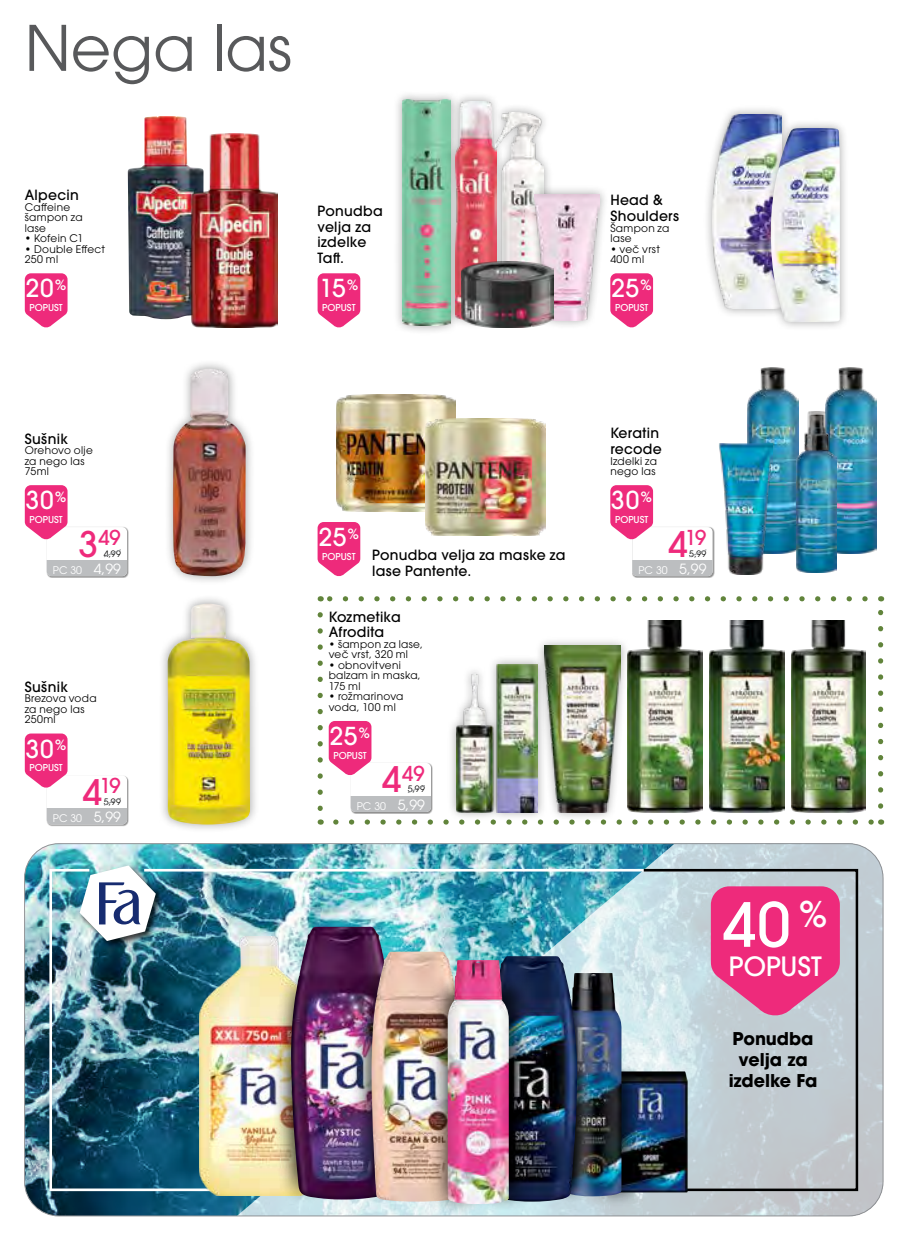
<style>
.page{position:relative;width:918px;height:1241px;background:#fff}
.page>*{position:absolute;margin:0;border:0;box-sizing:border-box;transform-origin:0 0}
.t1{font:62.12px "ITC Avant Garde Pro";color:#58595b}
.t2{font:500 60.38px "ITC Avant Garde Pro";color:#fff}
.t3{font:500 26.43px "ITC Avant Garde Pro";letter-spacing:.005em;color:#fff}
.t4{font:500 24.5px "ITC Avant Garde Pro";letter-spacing:.02em;color:#fff}
.t5{font:500 20.47px "ITC Avant Garde Pro";letter-spacing:-.03em;color:#ee2a7b}
.t6{font:700 17.5px/21px "ITC Avant Garde Pro";color:#000;text-align:center}
.t7{font:500 14px/15.8px "ITC Avant Garde Pro";letter-spacing:.02em;color:#000}
.t8{font:10.5px/10.5px "ITC Avant Garde Pro";letter-spacing:.03em;color:#000}
.t9{font:10.5px "ITC Avant Garde Pro";color:#fff}
.t10{font:500 9.45px "ITC Avant Garde Pro";letter-spacing:.005em;color:#fff}
.t11{font:8.75px "ITC Avant Garde Pro";letter-spacing:.045em;color:#000}
.s1{font-size:35px}
.s2{font-size:14px}
</style>
<div class="page">
<img style="left:25px;top:843px;width:858px;height:372px">
<img style="left:48px;top:867px;width:593px;height:325px">
<svg style="left:641px;top:867px;width:218px;height:325px;background:#bdc9cf"></svg>
<svg style="left:711px;top:886px;width:129px;height:131px;background:#e6468a"></svg>
<div style="left:78px;top:864px;width:86px;height:85px;background:#000;opacity:.75"></div>
<img style="left:80px;top:865px;width:76px;height:75px">
<img style="left:646px;top:1071px;width:41px;height:121px">
<div style="left:586px;top:1061px;width:60px;height:146px;background:#000;opacity:.75"></div>
<img style="left:577px;top:972px;width:44px;height:224px">
<img style="left:199px;top:936px;width:92px;height:258px">
<div style="left:546px;top:994px;width:48px;height:209px;background:#000;opacity:.75"></div>
<img style="left:487px;top:955px;width:90px;height:246px">
<div style="left:271px;top:969px;width:60px;height:236px;background:#000;opacity:.75"></div>
<img style="left:291px;top:926px;width:105px;height:273px">
<div style="left:350px;top:959px;width:60px;height:247px;background:#000;opacity:.75"></div>
<img style="left:371px;top:951px;width:91px;height:250px">
<div style="left:473px;top:971px;width:59px;height:240px;background:#000;opacity:.75"></div>
<div style="left:428px;top:975px;width:60px;height:239px;background:#000;opacity:.75"></div>
<img style="left:448px;top:959px;width:61px;height:244px">
<svg style="left:336px;top:819px;width:537px;height:5px"></svg>
<svg style="left:328px;top:596px;width:537px;height:5px"></svg>
<svg style="left:878px;top:596px;width:5px;height:210px"></svg>
<svg style="left:317px;top:614px;width:6px;height:210px"></svg>
<div style="left:350px;top:762px;width:83px;height:51px;background:#000;opacity:.45"></div>
<div style="left:351px;top:762px;width:80px;height:49px;background:#fff;border-radius:5px"></div>
<div style="left:351px;top:795px;width:80px;height:16px;background:#bcbec0"></div>
<svg style="left:407px;top:785px;width:18px;height:8px"></svg>
<svg style="left:329px;top:721px;width:42px;height:54px;background:#f0438a"></svg>
<img style="left:630px;top:620px;width:72px;height:192px">
<img style="left:709px;top:620px;width:75px;height:192px">
<div style="left:535px;top:636px;width:95px;height:185px;background:#000;opacity:.35"></div>
<img style="left:544px;top:645px;width:76px;height:167px">
<div style="left:447px;top:655px;width:100px;height:166px;background:#000;opacity:.35"></div>
<img style="left:456px;top:664px;width:81px;height:148px">
<img style="left:791px;top:621px;width:75px;height:191px">
<div style="left:702px;top:104px;width:88px;height:213px;background:#000;opacity:.35"></div>
<img style="left:712px;top:114px;width:69px;height:194px">
<div style="left:762px;top:118px;width:87px;height:213px;background:#000;opacity:.35"></div>
<img style="left:771px;top:128px;width:69px;height:194px">
<img style="left:825px;top:367px;width:52px;height:186px">
<img style="left:747px;top:367px;width:51px;height:186px">
<img style="left:719px;top:443px;width:53px;height:131px">
<img style="left:796px;top:411px;width:41px;height:162px">
<div style="left:632px;top:527px;width:82px;height:51px;background:#000;opacity:.45"></div>
<div style="left:632px;top:527px;width:80px;height:49px;background:#fff;border-radius:5px"></div>
<div style="left:632px;top:560px;width:80px;height:16px;background:#bcbec0"></div>
<svg style="left:689px;top:549px;width:18px;height:8px"></svg>
<svg style="left:610px;top:485px;width:43px;height:55px;background:#f0498e"></svg>
<div style="left:47px;top:527px;width:82px;height:51px;background:#000;opacity:.45"></div>
<div style="left:47px;top:527px;width:80px;height:49px;background:#fff;border-radius:5px"></div>
<div style="left:47px;top:560px;width:80px;height:16px;background:#bcbec0"></div>
<svg style="left:104px;top:549px;width:17px;height:8px"></svg>
<svg style="left:25px;top:485px;width:43px;height:55px;background:#f0498e"></svg>
<div style="left:164px;top:359px;width:91px;height:226px;background:#000;opacity:.35"></div>
<img style="left:173px;top:368px;width:73px;height:208px">
<div style="left:47px;top:775px;width:82px;height:51px;background:#000;opacity:.45"></div>
<div style="left:47px;top:775px;width:80px;height:49px;background:#fff;border-radius:5px"></div>
<div style="left:47px;top:808px;width:80px;height:16px;background:#bcbec0"></div>
<svg style="left:104px;top:797px;width:17px;height:8px"></svg>
<svg style="left:25px;top:733px;width:43px;height:55px;background:#f0498e"></svg>
<div style="left:159px;top:594px;width:100px;height:239px;background:#000;opacity:.35"></div>
<img style="left:168px;top:603px;width:82px;height:221px">
<svg style="left:317px;top:273px;width:43px;height:55px;background:#f04a8e"></svg>
<div style="left:393px;top:90px;width:67px;height:245px;background:#000;opacity:.35"></div>
<img style="left:402px;top:99px;width:44px;height:227px">
<div style="left:446px;top:92px;width:60px;height:237px;background:#000;opacity:.35"></div>
<img style="left:455px;top:102px;width:41px;height:218px">
<div style="left:487px;top:103px;width:66px;height:195px;background:#000;opacity:.35"></div>
<img style="left:496px;top:112px;width:48px;height:149px">
<div style="left:526px;top:185px;width:83px;height:144px;background:#000;opacity:.35"></div>
<img style="left:535px;top:194px;width:65px;height:126px">
<img style="left:462px;top:261px;width:91px;height:66px">
<svg style="left:317px;top:522px;width:43px;height:55px;background:#f04a8e"></svg>
<img style="left:336px;top:394px;width:120px;height:117px">
<img style="left:425px;top:419px;width:120px;height:116px">
<svg style="left:25px;top:273px;width:43px;height:55px;background:#f0498e"></svg>
<img style="left:128px;top:116px;width:64px;height:203px">
<img style="left:192px;top:134px;width:86px;height:193px">
<svg style="left:610px;top:273px;width:43px;height:55px;background:#f0498e"></svg>
<h1 class="t1" style="left:25px;top:9px;width:268px">Nega las</h1>
<h3 class="t7" style="left:25px;top:187px;width:55px">Alpecin</h3>
<p class="t8" style="left:25px;top:201px;width:59px">Caffeine šampon za lase</p>
<p class="t8" style="left:25px;top:233px;width:60px">• Kofein C1</p>
<p class="t8" style="left:25px;top:243px;width:82px">• Double Effect<br>250 ml</p>
<h3 class="t7" style="left:317px;top:203px;width:67px">Ponudba velja za izdelke<br>Taft.</h3>
<h3 class="t7" style="left:610px;top:192px;width:70px">Head &amp;<br>Shoulders</h3>
<p class="t8" style="left:610px;top:222px;width:60px">Šampon za lase</p>
<p class="t8" style="left:610px;top:243px;width:51px">• več vrst<br>400 ml</p>
<h3 class="t4" style="left:26px;top:273px;width:42px">20<sup>%</sup></h3>
<h3 class="t4" style="left:319px;top:273px;width:41px">15<sup>%</sup></h3>
<h3 class="t4" style="left:611px;top:273px;width:42px">25<sup>%</sup></h3>
<p class="t10" style="left:29px;top:301px;width:35px">POPUST</p>
<p class="t10" style="left:322px;top:301px;width:35px">POPUST</p>
<p class="t10" style="left:615px;top:301px;width:35px">POPUST</p>
<h3 class="t7" style="left:25px;top:430px;width:45px">Sušnik</h3>
<p class="t8" style="left:25px;top:445px;width:70px">Orehovo olje za nego las<br>75ml</p>
<h3 class="t4" style="left:26px;top:484px;width:42px">30<sup>%</sup></h3>
<p class="t10" style="left:29px;top:513px;width:35px">POPUST</p>
<h3 class="t5" style="left:79px;top:524px;width:44px"><span class="s1">3</span>49</h3>
<p class="t11" style="left:104px;top:548px;width:19px">4,99</p>
<p class="t9" style="left:53px;top:563px;width:70px">PC 30 <span class="s2">4,99</span></p>
<h3 class="t7" style="left:25px;top:678px;width:45px">Sušnik</h3>
<p class="t8" style="left:25px;top:693px;width:73px">Brezova voda za nego las<br>250ml</p>
<h3 class="t4" style="left:26px;top:732px;width:42px">30<sup>%</sup></h3>
<p class="t10" style="left:29px;top:761px;width:35px">POPUST</p>
<h3 class="t5" style="left:83px;top:772px;width:39px"><span class="s1">4</span>19</h3>
<p class="t11" style="left:104px;top:796px;width:19px">5,99</p>
<p class="t9" style="left:53px;top:811px;width:70px">PC 30 <span class="s2">5,99</span></p>
<h3 class="t4" style="left:319px;top:521px;width:42px">25<sup>%</sup></h3>
<p class="t10" style="left:322px;top:550px;width:35px">POPUST</p>
<h3 class="t7" style="left:372px;top:547px;width:195px">Ponudba velja za maske za lase Pantente.</h3>
<h3 class="t7" style="left:329px;top:608px;width:74px">Kozmetika<br>Afrodita</h3>
<p class="t8" style="left:329px;top:638px;width:96px">• šampon za lase, več vrst, 320 ml</p>
<p class="t8" style="left:329px;top:659px;width:94px">• obnovitveni balzam in maska,<br>175 ml</p>
<p class="t8" style="left:329px;top:691px;width:76px">• rožmarinova voda, 100 ml</p>
<p class="t10" style="left:333px;top:749px;width:35px">POPUST</p>
<h3 class="t4" style="left:330px;top:720px;width:42px">25<sup>%</sup></h3>
<h3 class="t5" style="left:382px;top:760px;width:44px"><span class="s1">4</span>49</h3>
<p class="t11" style="left:408px;top:783px;width:19px">5,99</p>
<p class="t9" style="left:357px;top:799px;width:70px">PC 30 <span class="s2">5,99</span></p>
<h3 class="t7" style="left:610px;top:425px;width:53px">Keratin recode</h3>
<p class="t8" style="left:610px;top:455px;width:48px">Izdelki za nego las</p>
<p class="t10" style="left:615px;top:513px;width:35px">POPUST</p>
<h3 class="t4" style="left:611px;top:484px;width:42px">30<sup>%</sup></h3>
<h3 class="t5" style="left:668px;top:524px;width:39px"><span class="s1">4</span>19</h3>
<p class="t11" style="left:689px;top:548px;width:19px">5,99</p>
<p class="t9" style="left:638px;top:563px;width:70px">PC 30 <span class="s2">5,99</span></p>
<h2 class="t2" style="left:723px;top:886px;width:107px">40<sup>%</sup></h2>
<h3 class="t3" style="left:729px;top:948px;width:94px">POPUST</h3>
<h3 class="t6" style="left:729px;top:1027px;width:90px">Ponudba velja za izdelke Fa</h3>
</div>
